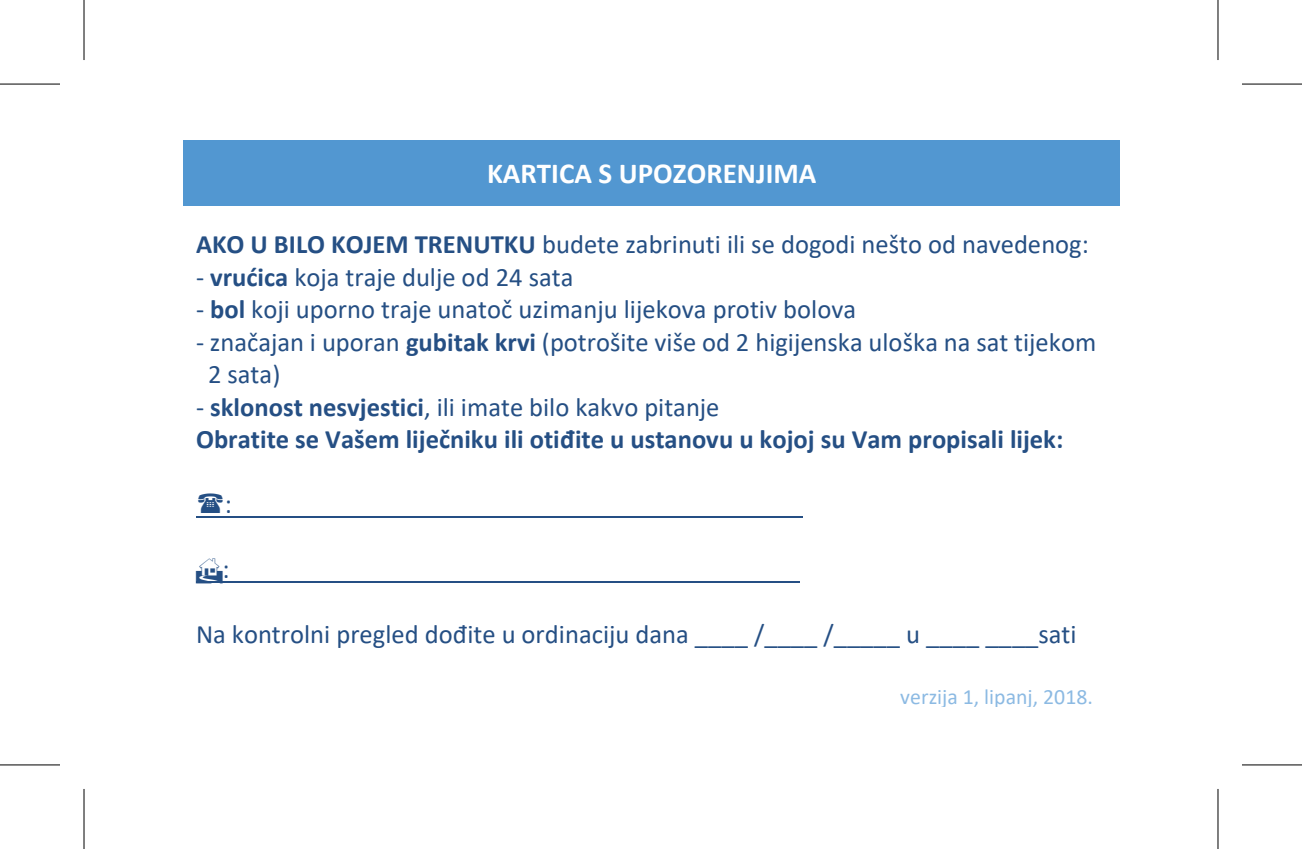
<style>
.page{position:relative;width:1302px;height:849px;background:#fff}
.page>*{position:absolute;margin:0;border:0;box-sizing:border-box;transform-origin:0 0}
.t1{font:700 29.2px "Calibri";color:#fff}
.t2{font:26.4px "Calibri";color:#254f84}
.t3{font:700 26.4px "Calibri";color:#254f84}
.t4{font:21.6px "Calibri";color:#8cbae3}
.s1{font-weight:700}
</style>
<div class="page">
<div style="left:183px;top:141px;width:937px;height:65px;background:#5297d1"></div>
<hr style="left:196px;top:516px;width:606px;height:2px;background:#254f84">
<hr style="left:196px;top:581px;width:604px;height:2px;background:#254f84">
<svg style="left:0;top:765px;width:60px;height:1px"></svg>
<svg style="left:1242px;top:765px;width:60px;height:1px"></svg>
<hr style="left:0;top:83px;width:60px;height:2px;background:#000">
<hr style="left:1242px;top:83px;width:60px;height:2px;background:#000">
<hr style="left:0;top:764px;width:60px;height:1px;background:#000">
<hr style="left:1242px;top:764px;width:60px;height:1px;background:#000">
<hr style="left:83px;top:0;width:2px;height:60px;background:#000">
<hr style="left:83px;top:788px;width:2px;height:60px;background:#000">
<hr style="left:1217px;top:0;width:2px;height:60px;background:#000">
<hr style="left:1217px;top:788px;width:2px;height:60px;background:#000">
<p class="t1" style="left:487px;top:153px;width:331px">KARTICA S UPOZORENJIMA</p>
<p class="t2" style="left:196px;top:226px;width:894px"><span class="s1">AKO U BILO KOJEM TRENUTKU</span> budete zabrinuti ili se dogodi nešto od navedenog:</p>
<p class="t2" style="left:196px;top:258px;width:379px">‐ <span class="s1">vrućica</span> koja traje dulje od 24 sata</p>
<p class="t2" style="left:196px;top:291px;width:662px">‐ <span class="s1">bol</span> koji uporno traje unatoč uzimanju lijekova protiv bolova</p>
<p class="t2" style="left:196px;top:323px;width:902px">‐ značajan i uporan <span class="s1">gubitak krvi</span> (potrošite više od 2 higijenska uloška na sat tijekom</p>
<p class="t2" style="left:208px;top:356px;width:74px">2 sata)</p>
<p class="t2" style="left:196px;top:388px;width:525px">‐ <span class="s1">sklonost nesvjestici</span>, ili imate bilo kakvo pitanje</p>
<p class="t3" style="left:196px;top:421px;width:869px">Obratite se Vašem liječniku ili otiđite u ustanovu u kojoj su Vam propisali lijek:</p>
<p class="t2" style="left:196px;top:616px;width:882px">Na kontrolni pregled dođite u ordinaciju dana ____ /____ /_____ u ____ ____sati</p>
<p class="t4" style="left:900px;top:681px;width:194px">verzija 1, lipanj, 2018.</p>
</div>
